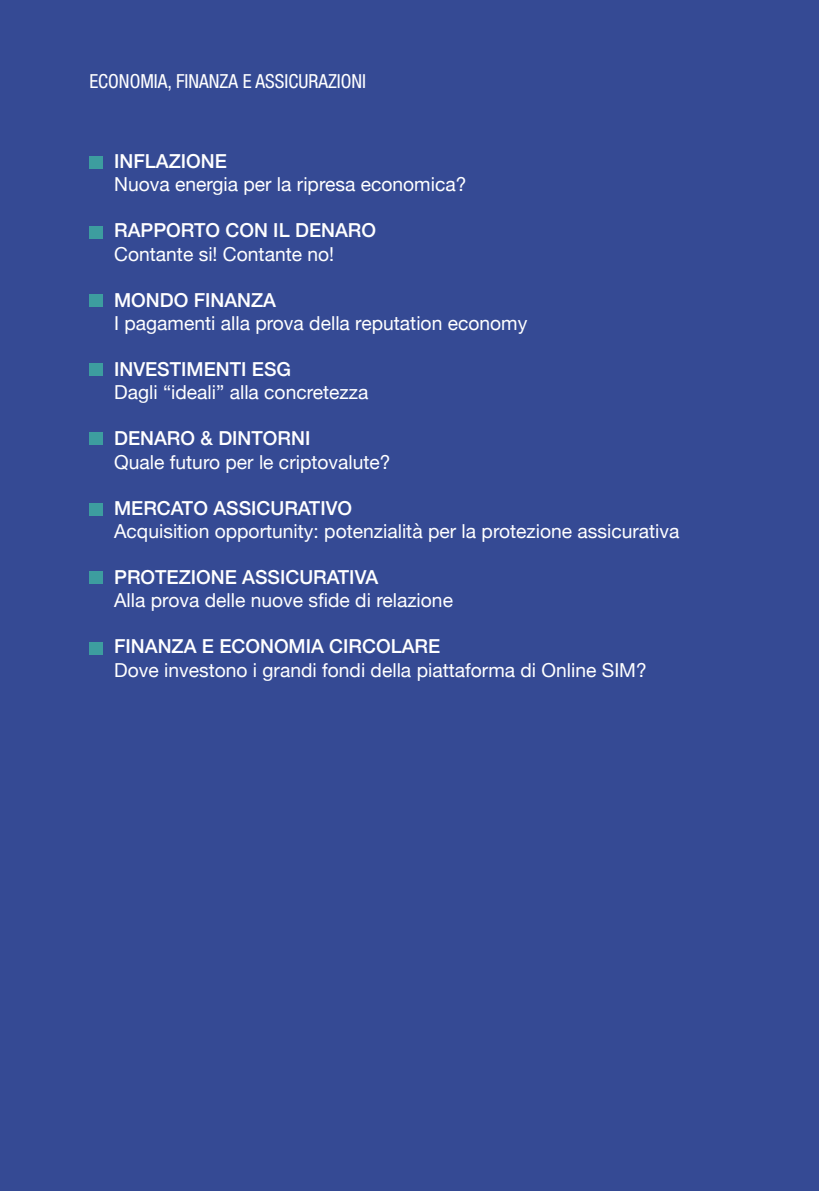
<style>
.page{position:relative;width:819px;height:1191px;background:#354a94}
.page>*{position:absolute;margin:0;border:0;box-sizing:border-box;transform-origin:0 0}
.t1{font:19.25px "Helvetica Neue";color:#fff}
.t2{font:500 19.25px "Helvetica Neue";color:#fff}
.t3{font:condensed 19.25px "Helvetica Neue Condensed";color:#fff}
</style>
<div class="page">
<div style="left:89px;top:156px;width:13px;height:13px;background:#3d9d9f"></div>
<div style="left:89px;top:226px;width:13px;height:13px;background:#3d9d9f"></div>
<div style="left:89px;top:294px;width:13px;height:13px;background:#3d9d9f"></div>
<div style="left:89px;top:432px;width:13px;height:13px;background:#3d9d9f"></div>
<div style="left:89px;top:571px;width:13px;height:12px;background:#3d9d9f"></div>
<div style="left:89px;top:642px;width:13px;height:13px;background:#3d9d9f"></div>
<div style="left:89px;top:503px;width:13px;height:13px;background:#3d9d9f"></div>
<div style="left:89px;top:363px;width:13px;height:13px;background:#3d9d9f"></div>
<p class="t3" style="left:89px;top:70px;width:278px">ECONOMIA, FINANZA E ASSICURAZIONI</p>
<p class="t2" style="left:114px;top:146px;width:114px">INFLAZIONE</p>
<p class="t1" style="left:114px;top:170px;width:354px">Nuova energia per la ripresa economica?</p>
<p class="t2" style="left:114px;top:215px;width:263px">RAPPORTO CON IL DENARO</p>
<p class="t1" style="left:114px;top:240px;width:221px">Contante si! Contante no!</p>
<p class="t2" style="left:114px;top:284px;width:163px">MONDO FINANZA</p>
<p class="t1" style="left:114px;top:309px;width:414px">I pagamenti alla prova della reputation economy</p>
<p class="t2" style="left:114px;top:354px;width:178px">INVESTIMENTI ESG</p>
<p class="t1" style="left:114px;top:378px;width:256px">Dagli “ideali” alla concretezza</p>
<p class="t2" style="left:114px;top:423px;width:198px">DENARO &amp; DINTORNI</p>
<p class="t1" style="left:114px;top:448px;width:278px">Quale futuro per le criptovalute?</p>
<p class="t2" style="left:114px;top:492px;width:239px">MERCATO ASSICURATIVO</p>
<p class="t1" style="left:114px;top:517px;width:567px">Acquisition opportunity: potenzialità per la protezione assicurativa</p>
<p class="t2" style="left:114px;top:562px;width:265px">PROTEZIONE ASSICURATIVA</p>
<p class="t1" style="left:114px;top:586px;width:340px">Alla prova delle nuove sfide di relazione</p>
<p class="t2" style="left:114px;top:631px;width:327px">FINANZA E ECONOMIA CIRCOLARE</p>
<p class="t1" style="left:114px;top:656px;width:534px">Dove investono i grandi fondi della piattaforma di Online SIM?</p>
</div>
